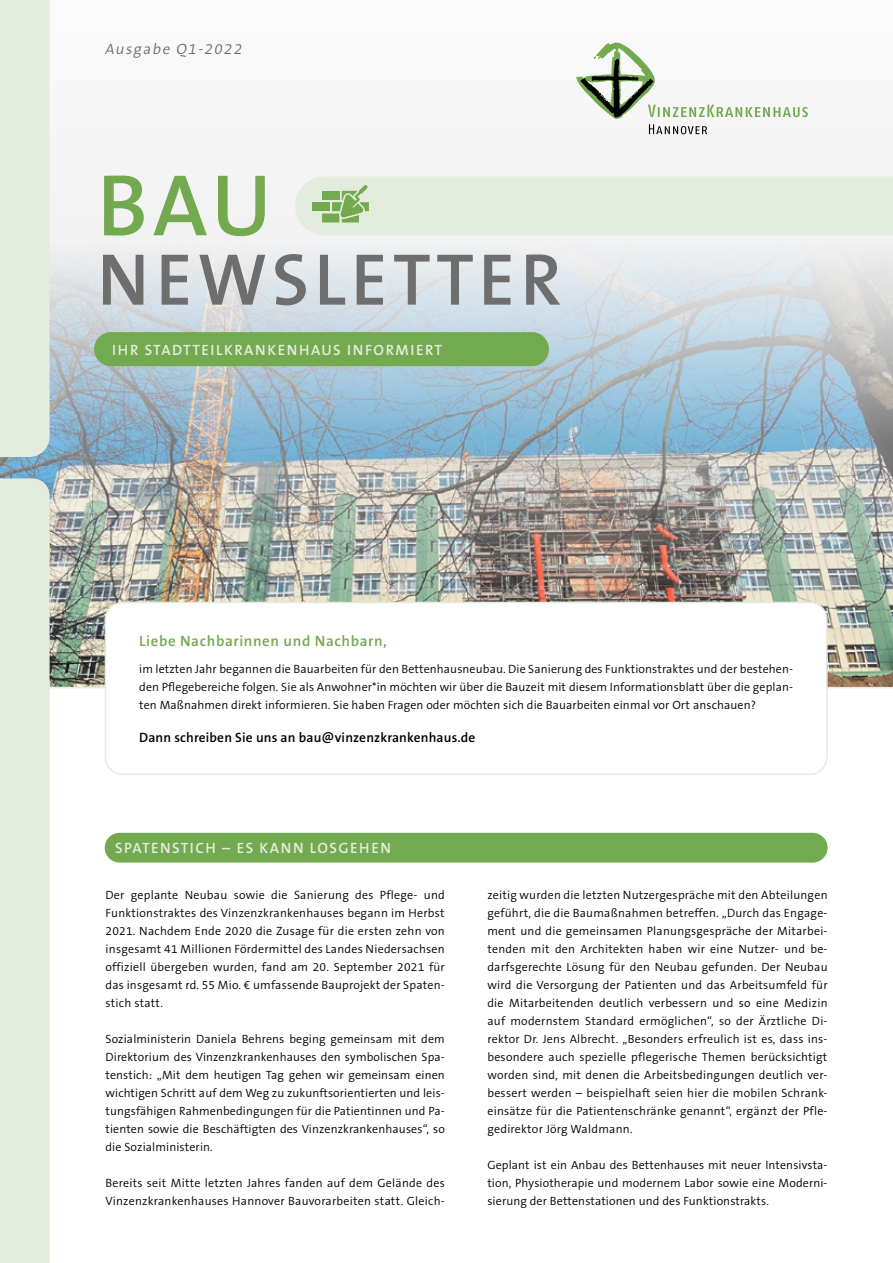
<style>
.page{position:relative;width:893px;height:1263px;background:#fff}
.page>*{position:absolute;margin:0;border:0;box-sizing:border-box;transform-origin:0 0}
.t1{font:600 88.05px "The Sans B6";color:#73a94f}
.t2{font:600 73.8px "The Sans B6";letter-spacing:.07em;color:#6e6e6e}
.t3{font:600 15px "The Sans B6";letter-spacing:.1em;color:#e4ecdd}
.t4{font:600 15px "The Sans B6";letter-spacing:.04em;color:#73a94f}
.t5{font:italic 300 15px "The Sans B4";color:#6e6e6e}
.t6{font:600 13.5px "The Sans B6";letter-spacing:.01em;color:#000}
.t7{font:300 12px/18px "The Sans B4";letter-spacing:.02em;color:#000;text-align:justify}
</style>
<div class="page">
<img style="left:0;top:42px;width:893px;height:646px">
<div style="left:105px;top:833px;width:723px;height:29px;background:#73a94f;border-radius:15px"></div>
<div style="left:105px;top:602px;width:722px;height:172px;background:#fff;border-radius:17px"></div>
<div style="left:105px;top:602px;width:723px;height:173px;border:2px solid #e4ecdd;border-radius:17px"></div>
<div style="left:0;top:478px;width:50px;height:785px;background:#e4ecdd"></div>
<div style="left:0;top:0;width:50px;height:457px;background:#e4ecdd"></div>
<svg style="left:576px;top:43px;width:232px;height:91px"></svg>
<div style="left:295px;top:176px;width:598px;height:59px;background:#e4ecdd"></div>
<div style="left:94px;top:332px;width:455px;height:34px;background:#73a94f;border-radius:17px"></div>
<p class="t5" style="left:105px;top:41px;width:141px">Ausgabe Q1-2022</p>
<h1 class="t1" style="left:97px;top:158px;width:176px">BAU</h1>
<h2 class="t2" style="left:97px;top:240px;width:466px">NEWSLETTER</h2>
<p class="t3" style="left:112px;top:342px;width:332px">IHR STADTTEILKRANKENHAUS INFORMIERT</p>
<p class="t4" style="left:139px;top:633px;width:249px">Liebe Nachbarinnen und Nachbarn,</p>
<p class="t7" style="left:139px;top:660px;width:655px">im letzten Jahr begannen die Bauarbeiten für den Bettenhausneubau. Die Sanierung des Funktionstraktes und der bestehen&shy;den Pflegebereiche folgen. Sie als Anwohner*in möchten wir über die Bauzeit mit diesem Informationsblatt über die geplan&shy;ten Maßnahmen direkt informieren. Sie haben Fragen oder möchten sich die Bauarbeiten einmal vor Ort anschauen?</p>
<p class="t6" style="left:139px;top:730px;width:338px">Dann schreiben Sie uns an bau@vinzenzkrankenhaus.de</p>
<p class="t3" style="left:115px;top:840px;width:277px">SPATENSTICH – ES KANN LOSGEHEN</p>
<p class="t7" style="left:106px;top:886px;width:341px">Der geplante Neubau sowie die Sanierung des Pflege- und Funktionstraktes des Vinzenzkrankenhauses begann im Herbst 2021. Nachdem Ende 2020 die Zusage für die ersten zehn von insgesamt 41 Millionen Fördermittel des Landes Niedersachsen offiziell übergeben wurden, fand am 20. September 2021 für das insgesamt rd. 55 Mio. € umfassende Bauprojekt der Spaten&shy;stich statt.</p>
<p class="t7" style="left:106px;top:1030px;width:341px">Sozialministerin Daniela Behrens beging gemeinsam mit dem Direktorium des Vinzenzkrankenhauses den symbolischen Spa&shy;tenstich: „Mit dem heutigen Tag gehen wir gemeinsam einen wichtigen Schritt auf dem Weg zu zukunftsorientierten und leis&shy;tungsfähigen Rahmenbedingungen für die Patientinnen und Pa&shy;tienten sowie die Beschäftigten des Vinzenzkrankenhauses“, so die Sozialministerin.</p>
<p class="t7" style="left:106px;top:1174px;width:341px">Bereits seit Mitte letzten Jahres fanden auf dem Gelände des<br>Vinzenzkrankenhauses Hannover Bauvorarbeiten statt. Gleich-</p>
<p class="t7" style="left:487px;top:886px;width:342px">zeitig wurden die letzten Nutzergespräche mit den Abteilungen geführt, die die Baumaßnahmen betreffen. „Durch das Engage&shy;ment und die gemeinsamen Planungsgespräche der Mitarbei&shy;tenden mit den Architekten haben wir eine Nutzer- und be&shy;darfsgerechte Lösung für den Neubau gefunden. Der Neubau wird die Versorgung der Patienten und das Arbeitsumfeld für die Mitarbeitenden deutlich verbessern und so eine Medizin auf modernstem Standard ermöglichen“, so der Ärztliche Di&shy;rektor Dr. Jens Albrecht. „Besonders erfreulich ist es, dass ins&shy;besondere auch spezielle pflegerische Themen berücksichtigt worden sind, mit denen die Arbeitsbedingungen deutlich ver&shy;bessert werden – beispielhaft seien hier die mobilen Schrank&shy;einsätze für die Patientenschränke genannt“, ergänzt der Pfle&shy;gedirektor Jörg Waldmann.</p>
<p class="t7" style="left:487px;top:1156px;width:342px">Geplant ist ein Anbau des Bettenhauses mit neuer Intensivsta&shy;tion, Physiotherapie und modernem Labor sowie eine Moderni&shy;sierung der Bettenstationen und des Funktionstrakts.</p>
</div>
